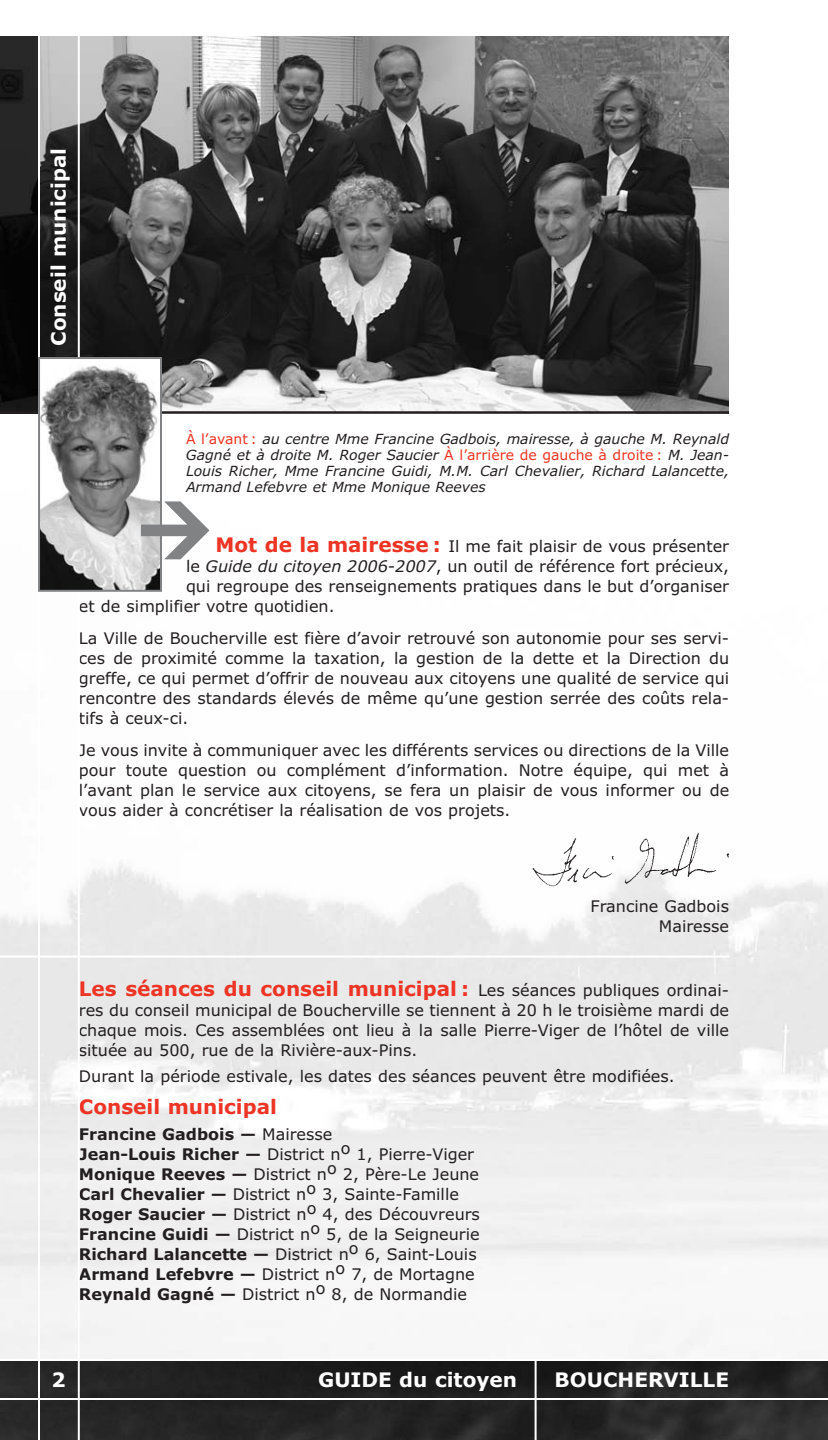
<style>
.page{position:relative;width:828px;height:1440px;background:#fff}
.page>*{position:absolute;margin:0;border:0;box-sizing:border-box;transform-origin:0 0}
.t1{font:700 20px "Verdana";color:#ee3424}
.t2{font:700 20px "Verdana";color:#fff}
.t3{font:16px/20px "Verdana";color:#231f20;text-align:justify}
.t4{font:italic 14px/16px "Verdana";color:#231f20;text-align:justify}
.s1{font-style:normal;color:#ee3424}
.s2{font-weight:700;font-size:20px;color:#ee3424}
.s3{font-style:italic}
.s4{font-weight:400;font-size:16px;color:#231f20}
.s5{font-weight:700}
</style>
<div class="page">
<img style="left:0;top:1361px;width:828px;height:79px">
<hr style="left:0;top:1398px;width:828px;height:2px;background:#fff">
<hr style="left:535px;top:1359px;width:2px;height:81px;background:#fff">
<img style="left:40px;top:36px;width:689px;height:376px">
<svg style="left:0;top:36px;width:38px;height:376px;background:#141414"></svg>
<hr style="left:0;top:412px;width:729px;height:2px;background:#231f20">
<hr style="left:38px;top:0;width:2px;height:1440px;background:#fff">
<hr style="left:78px;top:0;width:2px;height:1440px;background:#fff">
<img style="left:41px;top:360px;width:118px;height:229px">
<div style="left:38px;top:357px;width:124px;height:235px;border:2px solid #808284"></div>
<img style="left:532px;top:832px;width:212px;height:83px">
<svg style="left:141px;top:501px;width:21px;height:58px"></svg>
<p class="t2" style="left:51px;top:346px;width:200px;rotate:-90deg">Conseil municipal</p>
<p class="t4" style="left:186px;top:432px;width:545px"><span class="s1">À l’avant :</span> au centre Mme Francine Gadbois, mairesse, à gauche M. Reynald Gagné et à droite M. Roger Saucier <span class="s1">À l’arrière de gauche à droite :</span> M. Jean-Louis Richer, Mme Francine Guidi, M.M. Carl Chevalier, Richard Lalancette, Armand Lefebvre et Mme Monique Reeves</p>
<p class="t3" style="left:216px;top:538px;width:515px"><span class="s2">Mot de la mairesse :</span> Il me fait plaisir de vous présenter</p>
<p class="t3" style="left:186px;top:558px;width:545px">le <span class="s3">Guide du citoyen 2006-2007</span>, un outil de référence fort précieux,</p>
<p class="t3" style="left:186px;top:578px;width:545px">qui regroupe des renseignements pratiques dans le but d’organiser</p>
<p class="t3" style="left:79px;top:598px;width:257px">et de simplifier votre quotidien.</p>
<p class="t3" style="left:79px;top:630px;width:652px">La Ville de Boucherville est fière d’avoir retrouvé son autonomie pour ses servi&shy;ces de proximité comme la taxation, la gestion de la dette et la Direction du greffe, ce qui permet d’offrir de nouveau aux citoyens une qualité de service qui rencontre des standards élevés de même qu’une gestion serrée des coûts rela&shy;tifs à ceux-ci.</p>
<p class="t3" style="left:79px;top:742px;width:652px">Je vous invite à communiquer avec les différents services ou directions de la Ville pour toute question ou complément d’information. Notre équipe, qui met à l’avant plan le service aux citoyens, se fera un plaisir de vous informer ou de vous aider à concrétiser la réalisation de vos projets.</p>
<p class="t3" style="left:591px;top:897px;width:140px;text-align:right">Francine Gadbois<br>Mairesse</p>
<p class="t1" style="left:79px;top:981px;width:652px">Les séances du conseil municipal : <span class="s4">Les séances publiques ordinai-</span></p>
<p class="t3" style="left:79px;top:1001px;width:652px">res du conseil municipal de Boucherville se tiennent à 20 h le troisième mardi de chaque mois. Ces assemblées ont lieu à la salle Pierre-Viger de l’hôtel de ville située au 500, rue de la Rivière-aux-Pins.</p>
<p class="t3" style="left:79px;top:1067px;width:597px">Durant la période estivale, les dates des séances peuvent être modifiées.</p>
<p class="t1" style="left:79px;top:1099px;width:200px">Conseil municipal</p>
<p class="t3" style="left:79px;top:1125px;width:403px;text-align:left"><span class="s5">Francine Gadbois —</span> Mairesse<br><span class="s5">Jean-Louis Richer —</span> District no 1, Pierre-Viger <span class="s5">Monique Reeves —</span> District no 2, Père-Le Jeune <span class="s5">Carl Chevalier —</span> District no 3, Sainte-Famille <span class="s5">Roger Saucier —</span> District no 4, des Découvreurs <span class="s5">Francine Guidi —</span> District no 5, de la Seigneurie <span class="s5">Richard Lalancette —</span> District no 6, Saint-Louis <span class="s5">Armand Lefebvre —</span> District no 7, de Mortagne <span class="s5">Reynald Gagné —</span> District no 8, de Normandie</p>
<p class="t2" style="left:52px;top:1372px;width:16px">2</p>
<p class="t2" style="left:318px;top:1372px;width:200px">GUIDE du citoyen</p>
<p class="t2" style="left:555px;top:1372px;width:176px">BOUCHERVILLE</p>
</div>
